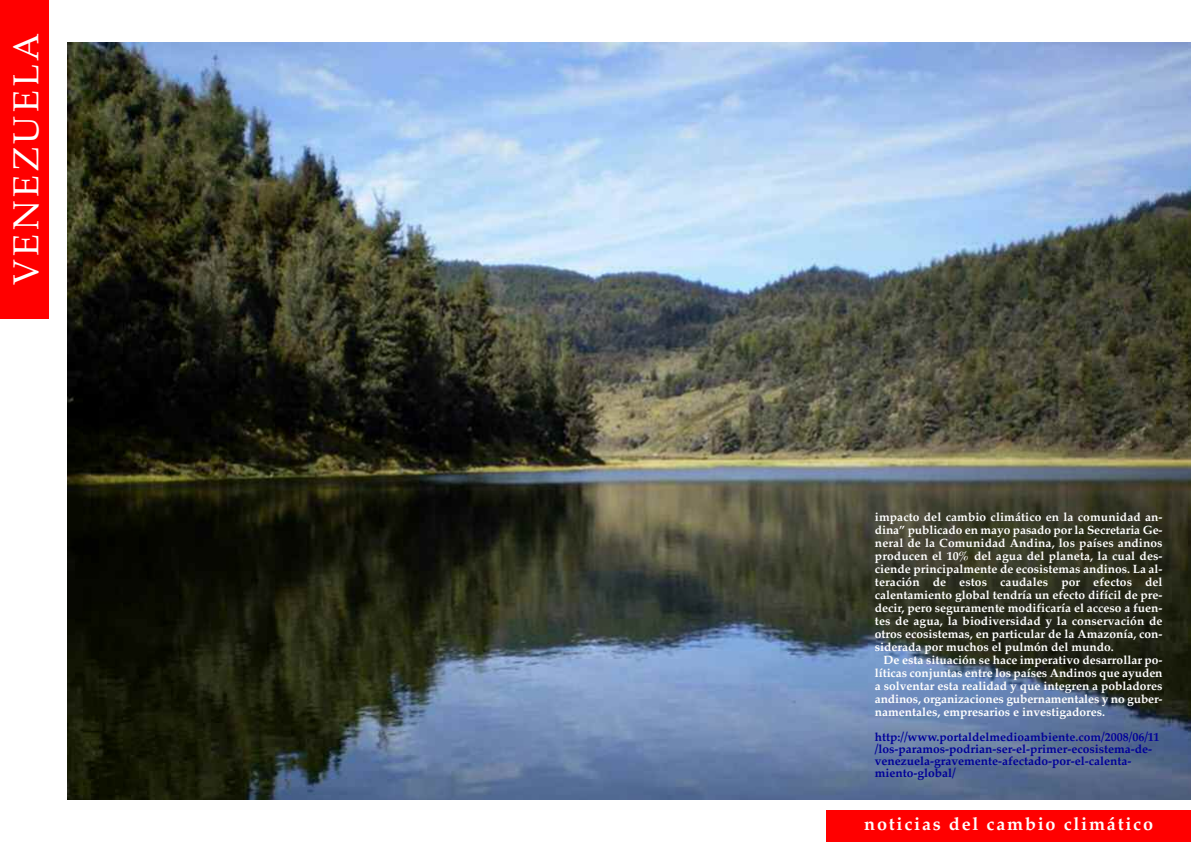
<style>
.page{position:relative;width:1191px;height:842px;background:#fff}
.page>*{position:absolute;margin:0;border:0;box-sizing:border-box;transform-origin:0 0}
.t1{font:36px "Palatino";letter-spacing:.1em;color:#fff}
.t2{font:700 18px "Palatino";letter-spacing:.1em;color:#fff}
.t3{font:700 12px/13px "Palatino";color:#fff;text-align:justify}
.t4{font:700 12px/12px "Palatino";color:#009}
</style>
<div class="page">
<img style="left:68px;top:43px;width:1123px;height:756px">
<div style="left:826px;top:811px;width:365px;height:31px;background:#f00"></div>
<div style="left:0;top:0;width:49px;height:318px;background:#f00"></div>
<h1 class="t1" style="left:5px;top:285px;width:254px;rotate:-90deg">VENEZUELA</h1>
<p class="t3" style="left:875px;top:511px;width:289px">impacto del cambio climático en la comunidad an&shy;dina” publicado en mayo pasado por la Secretaria Ge&shy;neral de la Comunidad Andina, los países andinos producen el 10% del agua del planeta, la cual des&shy;ciende principalmente de ecosistemas andinos. La al&shy;teración de estos caudales por efectos del calentamiento global tendría un efecto difícil de pre&shy;decir, pero seguramente modificaría el acceso a fuen&shy;tes de agua, la biodiversidad y la conservación de otros ecosistemas, en particular de la Amazonía, con&shy;siderada por muchos el pulmón del mundo.</p>
<p class="t3" style="left:875px;top:654px;width:289px;text-indent:9px">De esta situación se hace imperativo desarrollar po&shy;líticas conjuntas entre los países Andinos que ayuden a solventar esta realidad y que integren a pobladores andinos, organizaciones gubernamentales y no guber&shy;namentales, empresarios e investigadores.</p>
<p class="t4" style="left:875px;top:731px;width:286px">http://www.portaldelmedioambiente.com/2008/06/11 /los-paramos-podrian-ser-el-primer-ecosistema-de&shy;venezuela-gravemente-afectado-por-el-calenta&shy;miento-global/</p>
<h2 class="t2" style="left:864px;top:813px;width:290px">noticias del cambio climático</h2>
</div>
